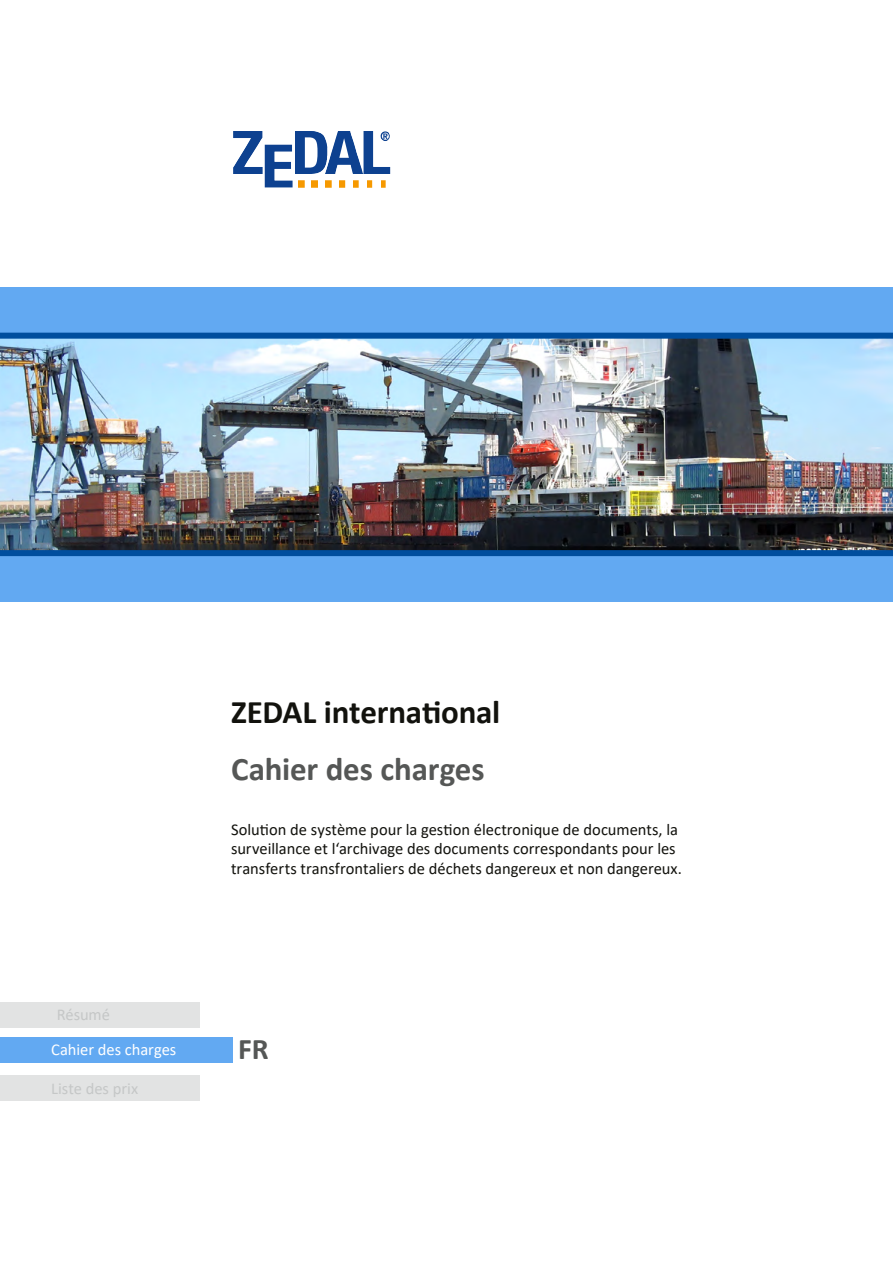
<style>
.page{position:relative;width:893px;height:1263px;background:#fff}
.page>*{position:absolute;margin:0;border:0;box-sizing:border-box;transform-origin:0 0}
.Absatzformat_1{font:700 33px "Calibri";letter-spacing:-.005em;color:#12120d}
.Absatzformat_1-2{font:700 33px "Calibri";letter-spacing:-.005em;color:#555756}
.Absatzformat_4{font:700 30px "Calibri";color:#555756}
.Absatzformat_1-3{font:16.5px/19.8px "Calibri";color:#12120d}
.Absatzformat_1-4{font:16.5px "Calibri";color:#c5c7c7}
.Absatzformat_1-5{font:16.5px "Calibri";letter-spacing:-.005em;color:#fff}
</style>
<div class="page">
<div style="left:0;top:287px;width:893px;height:315px;background:#62a9f2"></div>
<svg style="left:233px;top:131px;width:158px;height:57px"></svg>
<img style="left:0;top:333px;width:893px;height:223px">
<div style="left:0;top:1037px;width:232px;height:26px;background:#62a9f2"></div>
<div style="left:0;top:1075px;width:200px;height:26px;background:#e2e3e3"></div>
<div style="left:0;top:1002px;width:200px;height:26px;background:#e2e3e3"></div>
<p class="Absatzformat_1-4" style="left:57px;top:1003px;width:55px">Résumé</p>
<p class="Absatzformat_1-5" style="left:51px;top:1038px;width:127px">Cahier des charges</p>
<p class="Absatzformat_1-4" style="left:51px;top:1077px;width:89px">Liste des prix</p>
<p class="Absatzformat_1" style="left:231px;top:689px;width:271px">ZEDAL international</p>
<p class="Absatzformat_1-2" style="left:231px;top:745px;width:255px">Cahier des charges</p>
<p class="Absatzformat_1-3" style="left:231px;top:819px;width:452px">Solution de système pour la gestion électronique de documents, la surveillance et l‘archivage des documents correspondants pour les transferts transfrontaliers de déchets dangereux et non dangereux.</p>
<p class="Absatzformat_4" style="left:238px;top:1028px;width:32px">FR</p>
</div>
